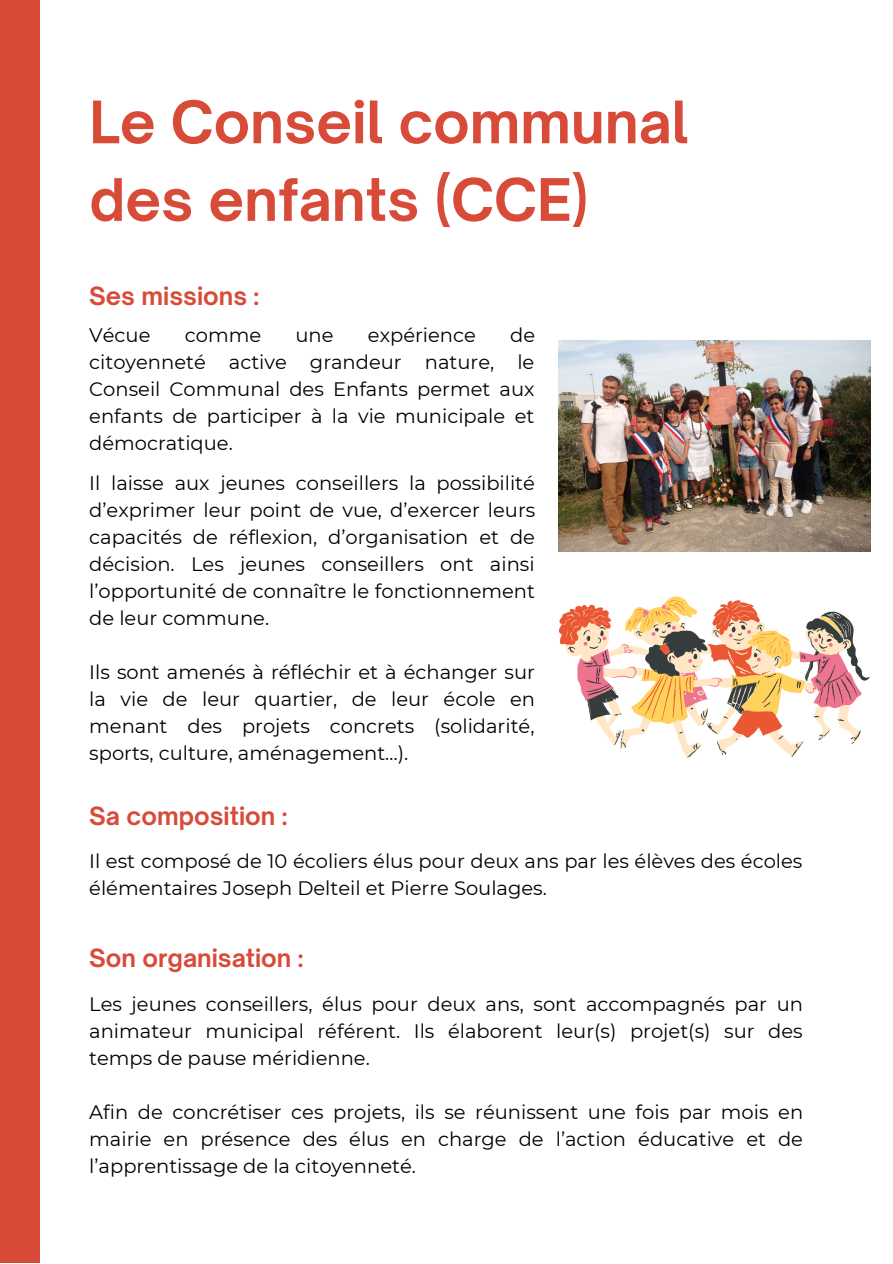
<style>
.page{position:relative;width:893px;height:1264px;background:#fff}
.page>*{position:absolute;margin:0;border:0;box-sizing:border-box;transform-origin:0 0}
.t1{font:700 55.95px/77.6px "Open Sauce One";color:#d74b38}
.t2{font:700 24px "Open Sauce One";color:#d74b38}
.t3{font:19.5px/27px "Montserrat";color:#000;text-align:justify}
</style>
<div class="page">
<div style="left:0;top:0;width:40px;height:1262px;background:#d74b38"></div>
<svg style="left:558px;top:596px;width:312px;height:162px"></svg>
<img style="left:558px;top:341px;width:312px;height:210px">
<h1 class="t1" style="left:89px;top:83px;width:601px">Le Conseil communal des enfants (CCE)</h1>
<p class="t2" style="left:89px;top:281px;width:172px">Ses missions :</p>
<p class="t3" style="left:89px;top:321px;width:63px">Vécue</p>
<p class="t3" style="left:185px;top:321px;width:78px">comme</p>
<p class="t3" style="left:295px;top:321px;width:40px">une</p>
<p class="t3" style="left:368px;top:321px;width:109px">expérience</p>
<p class="t3" style="left:89px;top:321px;width:447px;text-indent:421px">de citoyenneté active grandeur nature, le Conseil Communal des Enfants permet aux enfants de participer à la vie municipale et démocratique.</p>
<p class="t3" style="left:89px;top:470px;width:447px">Il laisse aux jeunes conseillers la possibilité d’exprimer leur point de vue, d’exercer leurs capacités de réflexion, d’organisation et de décision. Les jeunes conseillers ont ainsi l’opportunité de connaître le fonctionnement de leur commune.</p>
<p class="t3" style="left:89px;top:659px;width:447px">Ils sont amenés à réfléchir et à échanger sur la vie de leur quartier, de leur école en menant des projets concrets (solidarité, sports, culture, aménagement…).</p>
<p class="t2" style="left:89px;top:801px;width:200px">Sa composition :</p>
<p class="t3" style="left:89px;top:847px;width:714px">Il est composé de 10 écoliers élus pour deux ans par les élèves des écoles élémentaires Joseph Delteil et Pierre Soulages.</p>
<p class="t2" style="left:89px;top:943px;width:216px">Son organisation :</p>
<p class="t3" style="left:89px;top:990px;width:715px">Les jeunes conseillers, élus pour deux ans, sont accompagnés par un animateur municipal référent. Ils élaborent leur(s) projet(s) sur des temps de pause méridienne.</p>
<p class="t3" style="left:89px;top:1098px;width:715px">Afin de concrétiser ces projets, ils se réunissent une fois par mois en mairie en présence des élus en charge de l’action éducative et de l’apprentissage de la citoyenneté.</p>
</div>
